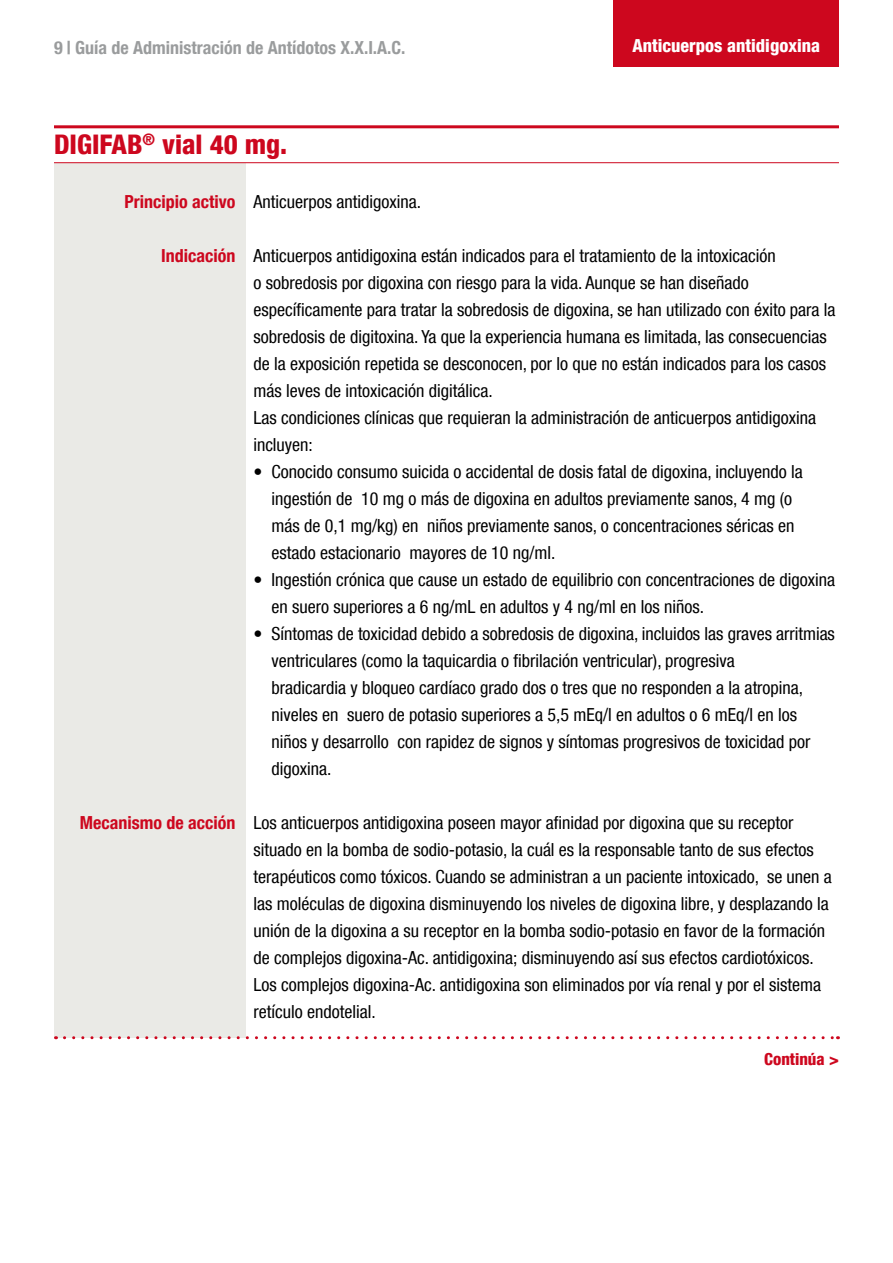
<style>
.page{position:relative;width:893px;height:1263px;background:#fff}
.page>*{position:absolute;margin:0;border:0;box-sizing:border-box;transform-origin:0 0}
.t1{font:800 condensed 27px "Helvetica Neue LT Com";color:#cd071e}
.t2{font:condensed 18px/27px "Helvetica Neue LT Com";color:#000}
.t3{font:700 condensed 18px "Helvetica Neue LT Com";color:#9a9c9d}
.t4{font:800 condensed 18px "Helvetica Neue LT Com";color:#fff}
.t5{font:800 condensed 16.5px "Helvetica Neue LT Com";color:#cd071e}
.s1{font-weight:700;color:#cd071e}
</style>
<div class="page">
<div style="left:614px;top:0;width:225px;height:67px;background:#cd071e"></div>
<div style="left:54px;top:164px;width:192px;height:873px;background:#eaeae6"></div>
<hr style="left:54px;top:125px;width:785px;height:3px;background:#cd071e">
<hr style="left:54px;top:162px;width:785px;height:1px;background:#cd071e">
<svg style="left:64px;top:1036px;width:774px;height:3px"></svg>
<p class="t3" style="left:54px;top:37px;width:353px">9 | Guía de Administración de Antídotos X.X.I.A.C.</p>
<p class="t4" style="left:633px;top:35px;width:189px">Anticuerpos antidigoxina</p>
<h1 class="t1" style="left:54px;top:128px;width:235px">DIGIFAB<sup>®</sup> vial 40 mg.</h1>
<p class="t2" style="left:125px;top:188px;width:298px"><span class="s1">Principio activo</span> Anticuerpos antidigoxina.</p>
<p class="t2" style="left:253px;top:242px;width:584px;text-indent:-92px"><span class="s1">Indicación</span> Anticuerpos antidigoxina están indicados para el tratamiento de la intoxicación<br>o sobredosis por digoxina con riesgo para la vida. Aunque se han diseñado específicamente para tratar la sobredosis de digoxina, se han utilizado con éxito para la sobredosis de digitoxina. Ya que la experiencia humana es limitada, las consecuencias de la exposición repetida se desconocen, por lo que no están indicados para los casos más leves de intoxicación digitálica.<br>Las condiciones clínicas que requieran la administración de anticuerpos antidigoxina incluyen:</p>
<p class="t2" style="left:271px;top:458px;width:533px;text-indent:-18px">• Conocido consumo suicida o accidental de dosis fatal de digoxina, incluyendo la ingestión de 10 mg o más de digoxina en adultos previamente sanos, 4 mg (o más de 0,1 mg/kg) en niños previamente sanos, o concentraciones séricas en estado estacionario mayores de 10 ng/ml.</p>
<p class="t2" style="left:271px;top:566px;width:565px;text-indent:-18px">• Ingestión crónica que cause un estado de equilibrio con concentraciones de digoxina en suero superiores a 6 ng/mL en adultos y 4 ng/ml en los niños.</p>
<p class="t2" style="left:271px;top:620px;width:565px;text-indent:-18px">• Síntomas de toxicidad debido a sobredosis de digoxina, incluidos las graves arritmias ventriculares (como la taquicardia o fibrilación ventricular), progresiva<br>bradicardia y bloqueo cardíaco grado dos o tres que no responden a la atropina, niveles en suero de potasio superiores a 5,5 mEq/l en adultos o 6 mEq/l en los niños y desarrollo con rapidez de signos y síntomas progresivos de toxicidad por digoxina.</p>
<p class="t2" style="left:253px;top:809px;width:580px;text-indent:-174px"><span class="s1">Mecanismo de acción</span> Los anticuerpos antidigoxina poseen mayor afinidad por digoxina que su receptor situado en la bomba de sodio-potasio, la cuál es la responsable tanto de sus efectos terapéuticos como tóxicos. Cuando se administran a un paciente intoxicado, se unen a las moléculas de digoxina disminuyendo los niveles de digoxina libre, y desplazando la unión de la digoxina a su receptor en la bomba sodio-potasio en favor de la formación de complejos digoxina-Ac. antidigoxina; disminuyendo así sus efectos cardiotóxicos.<br>Los complejos digoxina-Ac. antidigoxina son eliminados por vía renal y por el sistema retículo endotelial.</p>
<p class="t5" style="left:764px;top:1049px;width:76px">Continúa &gt;</p>
</div>
